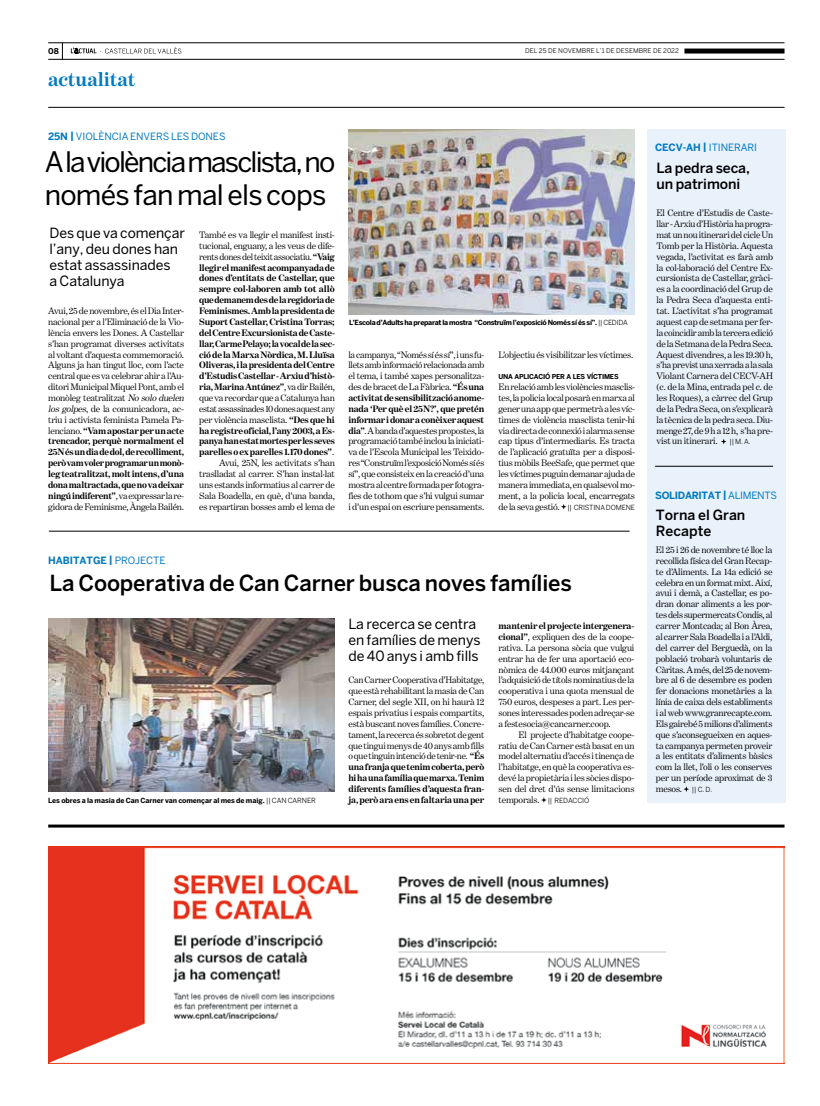
<style>
.page{position:relative;width:820px;height:1106px;background:#fff}
.page>*{position:absolute;margin:0;border:0;box-sizing:border-box;transform-origin:0 0}
.t1{font:28px/33px "Benton Sans";letter-spacing:-.065em;color:#000}
.t2{font:500 22px "Benton Sans";letter-spacing:-.01em;color:#000}
.t3{font:700 20px "Benton Modern One";letter-spacing:-.005em;color:#007ac2}
.t4{font:14px/16px "Benton Sans";letter-spacing:-.005em;color:#000}
.t5{font:500 14px/16px "Benton Sans";letter-spacing:-.005em;color:#000}
.t6{font:10px "Benton Sans";letter-spacing:-.005em;color:#007ac2}
.t7{font:700 10px "Benton Sans";letter-spacing:-.03em;color:#007ac2}
.t8{font:700 10px "Benton Sans";letter-spacing:-.01em;color:#007ac2}
.t9{font:9.5px/10.9px "Benton Modern One";letter-spacing:-.02em;color:#000;text-align:justify}
.t10{font:700 9.5px/10.9px "Benton Modern One";letter-spacing:-.025em;color:#000;text-align:right}
.t11{font:700 8px "Benton Sans";color:#000}
.t12{font:700 7px "Benton Sans";letter-spacing:-.04em;color:#000}
.t13{font:700 7px "Benton Sans";letter-spacing:-.01em;color:#000}
.t14{font:7px "Benton Sans";letter-spacing:-.02em;color:#000}
.t15{font:700 6.7px "Benton Sans";letter-spacing:-.035em;color:#000}
.t16{font:6.5px "Benton Sans";letter-spacing:.005em;color:#000}
.s1{font-weight:700}
.s2{font-weight:400}
.s3{font-style:italic}
.s4{font-family:"Benton Modern One";font-size:9.5px}
.s5{font-family:"Benton Sans";font-size:7px}
</style>
<div class="page">
<svg style="left:62px;top:44px;width:1px;height:15px"></svg>
<hr style="left:48px;top:107px;width:736px;height:1px;background:#000">
<hr style="left:48px;top:43px;width:736px;height:1px;background:#000">
<hr style="left:48px;top:59px;width:736px;height:1px;background:#000">
<div style="left:684px;top:49px;width:100px;height:5px;background:#000"></div>
<svg style="left:71px;top:47px;width:110px;height:7px"></svg>
<img style="left:48px;top:846px;width:736px;height:217px">
<hr style="left:48px;top:824px;width:736px;height:3px;background:#000">
<hr style="left:49px;top:531px;width:580px;height:1px;background:#000">
<img style="left:348px;top:129px;width:285px;height:185px">
<img style="left:49px;top:618px;width:285px;height:173px">
<svg style="left:541px;top:797px;width:5px;height:5px"></svg>
<svg style="left:561px;top:504px;width:5px;height:5px"></svg>
<div style="left:646px;top:129px;width:138px;height:673px;background:#e9f1fa"></div>
<svg style="left:721px;top:439px;width:5px;height:5px"></svg>
<svg style="left:683px;top:786px;width:6px;height:6px"></svg>
<hr style="left:654px;top:466px;width:118px;height:1px;background:#000">
<p class="t11" style="left:48px;top:46px;width:12px">08</p>
<p class="t16" style="left:525px;top:47px;width:155px">DEL 25 DE NOVEMBRE L’1 DE DESEMBRE DE 2022</p>
<h3 class="t3" style="left:48px;top:68px;width:89px">actualitat</h3>
<p class="t6" style="left:48px;top:131px;width:179px"><span class="s1">25N |</span> VIOLÈNCIA ENVERS LES DONES</p>
<h1 class="t1" style="left:45px;top:145px;width:292px">A la violència masclista, no només fan mal els cops</h1>
<h3 class="t4" style="left:49px;top:224px;width:137px">Des que va començar l’any, deu dones han estat assassinades<br>a Catalunya</h3>
<p class="t10" style="left:199px;top:229px;width:137px"><span class="s2">També es va llegir el manifest insti&shy;tucional, enguany, a les veus de dife&shy;rents dones del teixit associatiu.</span> “Vaig llegir el manifest acompanyada de dones d’entitats de Castellar, que sempre col·laboren amb tot allò que demanem des de la regidoria de Feminismes. Amb la presidenta de Suport Castellar, Cristina Torras; del Centre Excursionista de Caste&shy;llar, Carme Pelayo; la vocal de la sec&shy;ció de la Marxa Nòrdica, M. Lluïsa Oliveras, i la presidenta del Centre d’Estudis Castellar - Arxiu d’histò&shy;ria, Marina Antúnez”<span class="s2">, va dir Bailén, que va recordar que a Catalunya han estat assassinades 10 dones aquest any per violència masclista.</span> “Des que hi ha registre oficial, l’any 2003, a Es&shy;panya han estat mortes per les seves parelles o ex parelles 1.170 dones”<span class="s2">.<br>Avui, 25N, les activitats s’han traslladat al carrer. S’han instal·lat uns estands informatius al carrer de Sala Boadella, en què, d’una banda, es repartiran bosses amb el lema de</span></p>
<p class="t9" style="left:48px;top:305px;width:139px;text-align:left">Avui, 25 de novembre, és el Dia Inter&shy;nacional per a l’Eliminació de la Vio&shy;lència envers les Dones. A Castellar s’han programat diverses activitats al voltant d’aquesta commemoració.<br>Alguns ja han tingut lloc, com l’acte central que es va celebrar ahir a l’Au&shy;ditori Municipal Miquel Pont, amb el monòleg teatralitzat <span class="s3">No solo duelen los golpes</span>, de la comunicadora, ac&shy;triu i activista feminista Pamela Pa&shy;lenciano. <span class="s1">“Vam apostar per un acte trencador, perquè normalment el 25N és un dia de dol, de recolliment, però vam voler programar un monò&shy;leg teatralitzat, molt intens, d’una dona maltractada, que no va deixar ningú indiferent”</span>, va expressar la re&shy;gidora de Feminisme, Àngela Bailén.</p>
<p class="t12" style="left:349px;top:318px;width:280px">L’Escola d’Adults ha preparat la mostra “Construïm l’exposició Només sí és sí”. <span class="s2">|| CEDIDA</span></p>
<p class="t9" style="left:348px;top:349px;width:137px">la campanya, “Només sí és sí”, i uns fu&shy;llets amb informació relacionada amb el tema, i també xapes personalitza&shy;des de bracet de La Fàbrica. <span class="s1">“És una activitat de sensibilització anome&shy;nada ‘Per què el 25N?’, que pretén informar i donar a conèixer aquest dia”</span>. A banda d’aquestes propostes, la programació també inclou la iniciati&shy;va de l’Escola Municipal les Teixido&shy;res “Construïm l’exposició Només sí és sí”, que consisteix en la creació d’una mostra al centre formada per fotogra&shy;fies de tothom que s’hi vulgui sumar i d’un espai on escriure pensaments.</p>
<p class="t9" style="left:498px;top:349px;width:136px">L’objectiu és visibilitzar les víctimes.</p>
<p class="t15" style="left:498px;top:373px;width:122px">UNA APLICACIÓ PER A LES VÍCTIMES</p>
<p class="t9" style="left:498px;top:381px;width:138px">En relació amb les violències masclis&shy;tes, la policia local posarà en marxa al gener una app que permetrà a les víc&shy;times de violència masclista tenir-hi via directa de connexió i alarma sense cap tipus d’intermediaris. Es tracta de l’aplicació gratuïta per a disposi&shy;tius mòbils BeeSafe, que permet que les víctimes puguin demanar ajuda de manera immediata, en qualsevol mo&shy;ment, a la policia local, encarregats</p>
<p class="t14" style="left:498px;top:503px;width:138px"><span class="s4">de la seva gestió.</span> || CRISTINA DOMENE</p>
<p class="t8" style="left:48px;top:554px;width:119px">HABITATGE | <span class="s2">PROJECTE</span></p>
<h2 class="t2" style="left:49px;top:570px;width:523px">La Cooperativa de Can Carner busca noves famílies</h2>
<h3 class="t4" style="left:348px;top:615px;width:133px">La recerca se centra en famílies de menys de 40 anys i amb fills</h3>
<p class="t9" style="left:348px;top:674px;width:137px">Can Carner Cooperativa d’Habitatge, que està rehabilitant la masia de Can Carner, del segle XII, on hi haurà 12 espais privatius i espais compartits, està buscant noves famílies. Concre&shy;tament, la recerca és sobretot de gent que tingui menys de 40 anys amb fills o que tinguin intenció de tenir-ne. <span class="s1">“És una franja que tenim coberta, però hi ha una família que marxa. Tenim diferents famílies d’aquesta fran&shy;ja, però ara ens en faltaria una per</span></p>
<p class="t9" style="left:498px;top:620px;width:137px"><span class="s1">mantenir el projecte intergenera&shy;cional”</span>, expliquen des de la coope&shy;rativa. La persona sòcia que vulgui entrar ha de fer una aportació eco&shy;nòmica de 44.000 euros mitjançant l’adquisició de títols nominatius de la cooperativa i una quota mensual de 750 euros, despeses a part. Les per&shy;sones interessades poden adreçar-se a festesocia@cancarner.coop.</p>
<p class="t9" style="left:498px;top:729px;width:137px;text-indent:20px">El projecte d’habitatge coope&shy;ratiu de Can Carner està basat en un model alternatiu d’accés i tinença de l’habitatge, en què la cooperativa es&shy;devé la propietària i les sòcies dispo&shy;sen del dret d’ús sense limitacions</p>
<p class="t13" style="left:48px;top:796px;width:269px">Les obres a la masia de Can Carner van començar al mes de maig. <span class="s2">|| CAN CARNER</span></p>
<p class="t9" style="left:498px;top:794px;width:92px">temporals. <span class="s5">|| REDACCIÓ</span></p>
<p class="t6" style="left:654px;top:142px;width:104px"><span class="s1">CECV-AH |</span> ITINERARI</p>
<h3 class="t5" style="left:656px;top:160px;width:95px">La pedra seca, un patrimoni</h3>
<p class="t9" style="left:656px;top:208px;width:118px">El Centre d’Estudis de Caste&shy;llar - Arxiu d’Història ha progra&shy;mat un nou itinerari del cicle Un Tomb per la Història. Aquesta vegada, l’activitat es farà amb la col·laboració del Centre Ex&shy;cursionista de Castellar, gràci&shy;es a la coordinació del Grup de la Pedra Seca d’aquesta enti&shy;tat. L’activitat s’ha programat aquest cap de setmana per fer&shy;la coincidir amb la tercera edició de la Setmana de la Pedra Seca.<br>Aquest divendres, a les 19.30 h, s’ha previst una xerrada a la sala Violant Carnera del CECV-AH (c. de la Mina, entrada pel c. de les Roques), a càrrec del Grup de la Pedra Seca, on s’explicarà la tècnica de la pedra seca. Diu&shy;menge 27, de 9 h a 12 h, s’ha pre&shy;vist un itinerari. <span class="s5">|| M. A.</span></p>
<p class="t7" style="left:654px;top:489px;width:123px">SOLIDARITAT | <span class="s2">ALIMENTS</span></p>
<h3 class="t5" style="left:655px;top:507px;width:91px">Torna el Gran<br>Recapte</h3>
<p class="t9" style="left:655px;top:544px;width:118px">El 25 i 26 de novembre té lloc la recollida física del Gran Recap&shy;te d’Aliments. La 14a edició se celebra en un format mixt. Així, avui i demà, a Castellar, es po&shy;dran donar aliments a les por&shy;tes dels supermercats Condis, al carrer Montcada; al Bon Àrea, al carrer Sala Boadella i a l’Aldi, del carrer del Berguedà, on la població trobarà voluntaris de Càritas. A més, del 25 de novem&shy;bre al 6 de desembre es poden fer donacions monetàries a la línia de caixa dels establiments i al web www.granrecapte.com.<br>Els gairebé 5 milions d’aliments que s’aconsegueixen en aques&shy;ta campanya permeten proveir a les entitats d’aliments bàsics com la llet, l’oli o les conserves per un període aproximat de 3 mesos. <span class="s5">|| C. D.</span></p>
</div>
